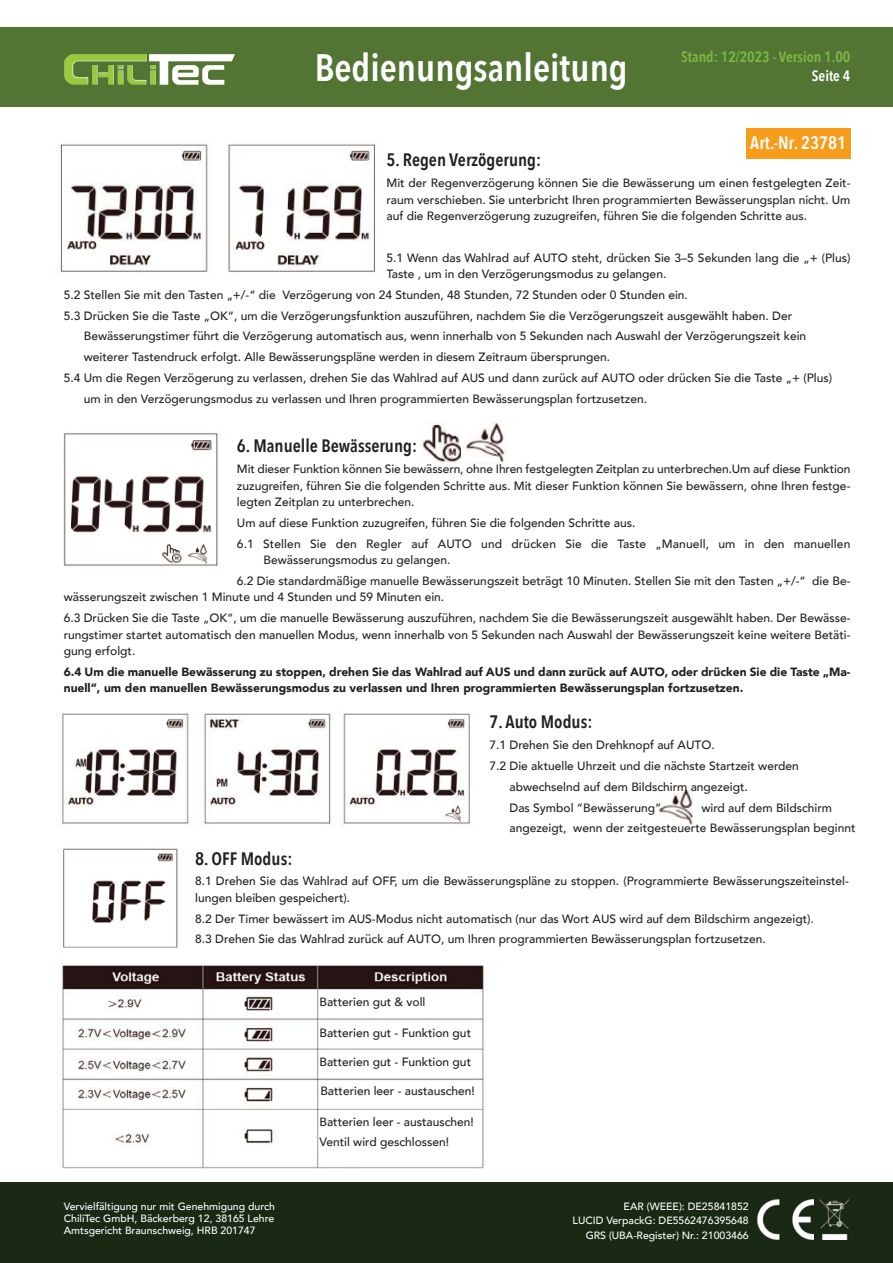
<style>
.page{position:relative;width:893px;height:1263px;background:#fff}
.page>*{position:absolute;margin:0;border:0;box-sizing:border-box;transform-origin:0 0}
.t1{font:600 38.1px "Avenir Next Condensed";color:#fff}
.t2{font:600 18px "Avenir Next Condensed";color:#221f1f}
.t3{font:600 18px "Avenir Next Condensed";color:#fff}
.t4{font:600 15px "Avenir Next Condensed";color:#7eb941}
.t5{font:600 15px "Avenir Next Condensed";color:#fff}
.t6{font:500 12px/16.5px "Avenir";color:#221f1f}
.t7{font:900 12px/16.5px "Avenir";color:#221f1f}
.t8{font:500 10.5px/12px "Avenir";color:#fff;text-align:justify}
</style>
<div class="page">
<img style="left:423px;top:422px;width:38px;height:41px">
<svg style="left:466px;top:422px;width:41px;height:41px"></svg>
<div style="left:0;top:27px;width:893px;height:79px;background:#527534"></div>
<div style="left:0;top:1182px;width:893px;height:81px;background:#192914"></div>
<img style="left:820px;top:1199px;width:29px;height:40px">
<img style="left:757px;top:1199px;width:56px;height:40px">
<img style="left:64px;top:54px;width:171px;height:31px">
<div style="left:746px;top:128px;width:104px;height:31px;background:#f89c1b"></div>
<img style="left:62px;top:965px;width:423px;height:204px">
<img style="left:62px;top:712px;width:408px;height:113px">
<img style="left:63px;top:848px;width:115px;height:100px">
<img style="left:63px;top:433px;width:155px;height:134px">
<img style="left:60px;top:143px;width:316px;height:130px">
<img style="left:658px;top:786px;width:35px;height:38px">
<div style="left:319px;top:994px;width:147px;height:22px;background:#fff"></div>
<div style="left:319px;top:1025px;width:161px;height:22px;background:#fff"></div>
<div style="left:319px;top:1054px;width:161px;height:22px;background:#fff"></div>
<div style="left:320px;top:1083px;width:161px;height:22px;background:#fff"></div>
<div style="left:319px;top:1114px;width:161px;height:47px;background:#fff"></div>
<h1 class="t1" style="left:315px;top:52px;width:315px">Bedienungsanleitung</h1>
<p class="t4" style="left:681px;top:50px;width:171px">Stand: 12/2023 - Version 1.00</p>
<p class="t5" style="left:812px;top:70px;width:40px">Seite 4</p>
<h2 class="t3" style="left:750px;top:135px;width:97px">Art.-Nr. 23781</h2>
<h2 class="t2" style="left:386px;top:152px;width:156px">5. Regen Verzögerung:</h2>
<p class="t6" style="left:386px;top:176px;width:465px;text-align:justify">Mit der Regenverzögerung können Sie die Bewässerung um einen festgelegten Zeit&shy;raum verschieben. Sie unterbricht Ihren programmierten Bewässerungsplan nicht. Um auf die Regenverzögerung zuzugreifen, führen Sie die folgenden Schritte aus.</p>
<p class="t6" style="left:386px;top:251px;width:465px">5.1 Wenn das Wahlrad auf AUTO steht, drücken Sie 3–5 Sekunden lang die „+ (Plus)<br>Taste , um in den Verzögerungsmodus zu gelangen.</p>
<p class="t6" style="left:64px;top:288px;width:626px">5.2 Stellen Sie mit den Tasten „+/-“ die Verzögerung von 24 Stunden, 48 Stunden, 72 Stunden oder 0 Stunden ein.</p>
<p class="t6" style="left:64px;top:309px;width:730px">5.3 Drücken Sie die Taste „OK“, um die Verzögerungsfunktion auszuführen, nachdem Sie die Verzögerungszeit ausgewählt haben. Der</p>
<p class="t6" style="left:84px;top:329px;width:724px">Bewässerungstimer führt die Verzögerung automatisch aus, wenn innerhalb von 5 Sekunden nach Auswahl der Verzögerungszeit kein</p>
<p class="t6" style="left:84px;top:350px;width:528px">weiterer Tastendruck erfolgt. Alle Bewässerungspläne werden in diesem Zeitraum übersprungen.</p>
<p class="t6" style="left:64px;top:371px;width:770px">5.4 Um die Regen Verzögerung zu verlassen, drehen Sie das Wahlrad auf AUS und dann zurück auf AUTO oder drücken Sie die Taste „+ (Plus)</p>
<p class="t6" style="left:84px;top:392px;width:565px">um in den Verzögerungsmodus zu verlassen und Ihren programmierten Bewässerungsplan fortzusetzen.</p>
<h2 class="t2" style="left:237px;top:438px;width:182px">6. Manuelle Bewässerung:</h2>
<p class="t6" style="left:237px;top:462px;width:615px;text-align:justify">Mit dieser Funktion können Sie bewässern, ohne Ihren festgelegten Zeitplan zu unterbrechen.Um auf diese Funktion zuzugreifen, führen Sie die folgenden Schritte aus. Mit dieser Funktion können Sie bewässern, ohne Ihren festge&shy;legten Zeitplan zu unterbrechen.</p>
<p class="t6" style="left:237px;top:514px;width:615px;line-height:20.7px">Um auf diese Funktion zuzugreifen, führen Sie die folgenden Schritte aus.<br>6.1 Stellen Sie den Regler auf AUTO und drücken Sie die Taste „Manuell, um in den manuellen</p>
<p class="t6" style="left:237px;top:551px;width:615px;line-height:20.7px;text-indent:27px">Bewässerungsmodus zu gelangen.<br>6.2 Die standardmäßige manuelle Bewässerungszeit beträgt 10 Minuten. Stellen Sie mit den Tasten „+/-“ die Be-</p>
<p class="t6" style="left:64px;top:588px;width:788px;line-height:20.7px">wässerungszeit zwischen 1 Minute und 4 Stunden und 59 Minuten ein.<br>6.3 Drücken Sie die Taste „OK“, um die manuelle Bewässerung auszuführen, nachdem Sie die Bewässerungszeit ausgewählt haben. Der Bewässe-</p>
<p class="t6" style="left:64px;top:627px;width:788px">rungstimer startet automatisch den manuellen Modus, wenn innerhalb von 5 Sekunden nach Auswahl der Bewässerungszeit keine weitere Betäti&shy;gung erfolgt.</p>
<p class="t7" style="left:64px;top:664px;width:788px">6.4 Um die manuelle Bewässerung zu stoppen, drehen Sie das Wahlrad auf AUS und dann zurück auf AUTO, oder drücken Sie die Taste „Ma&shy;nuell”, um den manuellen Bewässerungsmodus zu verlassen und Ihren programmierten Bewässerungsplan fortzusetzen.</p>
<h2 class="t2" style="left:489px;top:714px;width:104px">7. Auto Modus:</h2>
<p class="t6" style="left:489px;top:738px;width:227px">7.1 Drehen Sie den Drehknopf auf AUTO.</p>
<p class="t6" style="left:489px;top:759px;width:311px">7.2 Die aktuelle Uhrzeit und die nächste Startzeit werden</p>
<p class="t6" style="left:509px;top:779px;width:240px">abwechselnd auf dem Bildschirm angezeigt.</p>
<p class="t6" style="left:509px;top:800px;width:153px">Das Symbol “Bewässerung”</p>
<p class="t6" style="left:509px;top:798px;width:348px;line-height:20.7px;text-indent:192px">wird auf dem Bildschirm angezeigt, wenn der zeitgesteuerte Bewässerungsplan beginnt</p>
<h2 class="t2" style="left:195px;top:851px;width:99px">8. OFF Modus:</h2>
<p class="t6" style="left:195px;top:874px;width:655px">8.1 Drehen Sie das Wahlrad auf OFF, um die Bewässerungspläne zu stoppen. (Programmierte Bewässerungszeiteinstel&shy;lungen bleiben gespeichert).</p>
<p class="t6" style="left:195px;top:909px;width:620px;line-height:20.7px">8.2 Der Timer bewässert im AUS-Modus nicht automatisch (nur das Wort AUS wird auf dem Bildschirm angezeigt).<br>8.3 Drehen Sie das Wahlrad zurück auf AUTO, um Ihren programmierten Bewässerungsplan fortzusetzen.</p>
<p class="t8" style="left:64px;top:1201px;width:213px">Vervielfältigung nur mit Genehmigung durch ChiliTec GmbH, Bäckerberg 12, 38165 Lehre Amtsgericht Braunschweig, HRB 201747</p>
<p class="t6" style="left:319px;top:995px;width:108px">Batterien gut &amp; voll</p>
<p class="t6" style="left:319px;top:1025px;width:153px">Batterien gut - Funktion gut</p>
<p class="t6" style="left:319px;top:1055px;width:153px">Batterien gut - Funktion gut</p>
<p class="t6" style="left:320px;top:1084px;width:156px">Batterien leer - austauschen!</p>
<p class="t6" style="left:319px;top:1112px;width:156px;line-height:20.7px">Batterien leer - austauschen!<br>Ventil wird geschlossen!</p>
<p class="t8" style="left:573px;top:1200px;width:178px;line-height:14.7px;text-align:right">EAR (WEEE): DE25841852<br>LUCID VerpackG: DE5562476395648<br>GRS (UBA-Register) Nr.: 21003466</p>
</div>
